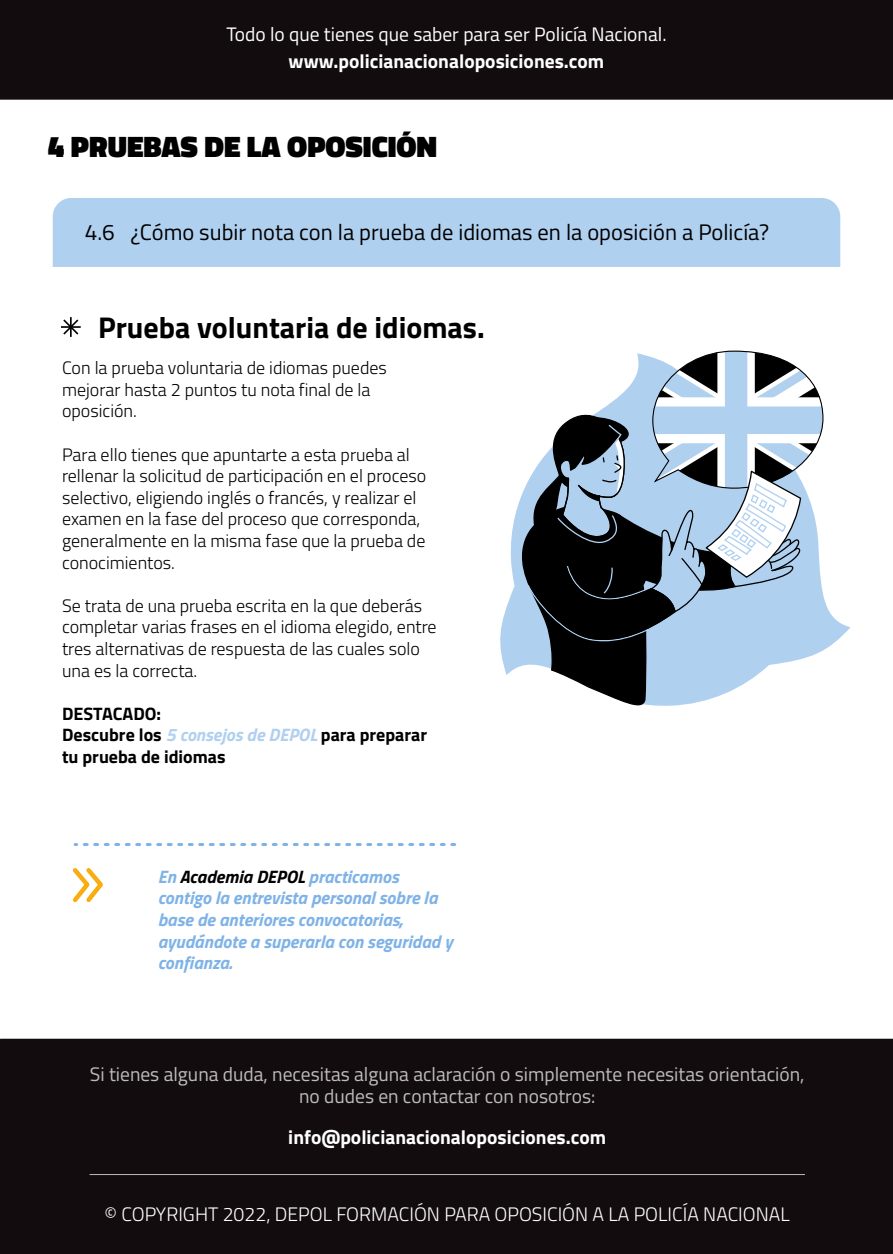
<style>
.page{position:relative;width:893px;height:1254px;background:#fff}
.page>*{position:absolute;margin:0;border:0;box-sizing:border-box;transform-origin:0 0}
.t1{font:700 30px "Titillium Web";color:#000}
.t2{font:900 30px "Titillium Web";color:#000}
.t3{font:22.5px "Titillium Web";color:#000}
.t4{font:19.5px/22.5px "Titillium Web";color:#bdbcbc;text-align:center}
.t5{font:700 19.5px "Titillium Web";color:#fff}
.t6{font:300 19.5px "Titillium Web";color:#fff}
.t7{font:19.5px "Titillium Web";color:#fff}
.t8{font:300 18px/21.6px "Titillium Web";color:#000}
.t9{font:italic 700 18px/21.6px "Titillium Web";color:#7fb3e7}
.t10{font:700 18px/21.6px "Titillium Web";color:#000}
.s1{font-style:italic;color:#b0d0f0}
.s2{color:#000}
</style>
<div class="page">
<div style="left:53px;top:198px;width:787px;height:69px;background:#b0d0f0"></div>
<svg style="left:75px;top:843px;width:380px;height:3px"></svg>
<svg style="left:72px;top:868px;width:31px;height:34px"></svg>
<svg style="left:63px;top:319px;width:16px;height:16px"></svg>
<hr style="left:70px;top:317px;width:2px;height:20px;background:#000">
<hr style="left:61px;top:326px;width:20px;height:2px;background:#000">
<div style="left:0;top:1039px;width:893px;height:215px;background:#130c0e"></div>
<hr style="left:90px;top:1174px;width:715px;height:1px;background:#bdbcbc">
<div style="left:0;top:0;width:893px;height:99px;background:#130c0e"></div>
<svg style="left:500px;top:500px;width:350px;height:175px"></svg>
<svg style="left:520px;top:350px;width:304px;height:356px"></svg>
<p class="t7" style="left:226px;top:20px;width:442px">Todo lo que tienes que saber para ser Policía Nacional.</p>
<p class="t5" style="left:289px;top:47px;width:317px">www.policianacionaloposiciones.com</p>
<h1 class="t2" style="left:48px;top:124px;width:391px">4 PRUEBAS DE LA OPOSICIÓN</h1>
<p class="t3" style="left:85px;top:216px;width:686px">4.6 ¿Cómo subir nota con la prueba de idiomas en la oposición a Policía?</p>
<h1 class="t1" style="left:98px;top:304px;width:388px">Prueba voluntaria de idiomas.</h1>
<p class="t8" style="left:62px;top:356px;width:326px">Con la prueba voluntaria de idiomas puedes mejorar hasta 2 puntos tu nota final de la oposición.</p>
<p class="t8" style="left:62px;top:443px;width:366px">Para ello tienes que apuntarte a esta prueba al rellenar la solicitud de participación en el proceso selectivo, eligiendo inglés o francés, y realizar el examen en la fase del proceso que corresponda, generalmente en la misma fase que la prueba de conocimientos.</p>
<p class="t8" style="left:62px;top:594px;width:376px">Se trata de una prueba escrita en la que deberás completar varias frases en el idioma elegido, entre tres alternativas de respuesta de las cuales solo una es la correcta.</p>
<p class="t10" style="left:62px;top:702px;width:366px">DESTACADO:<br>Descubre los <span class="s1">5 consejos de DEPOL</span> para preparar tu prueba de idiomas</p>
<p class="t9" style="left:158px;top:864px;width:297px">En <span class="s2">Academia DEPOL</span> practicamos contigo la entrevista personal sobre la base de anteriores convocatorias, ayudándote a superarla con seguridad y confianza.</p>
<p class="t4" style="left:90px;top:1062px;width:716px">Si tienes alguna duda, necesitas alguna aclaración o simplemente necesitas orientación, no dudes en contactar con nosotros:</p>
<p class="t5" style="left:288px;top:1122px;width:319px">info@policianacionaloposiciones.com</p>
<p class="t6" style="left:105px;top:1200px;width:687px">© COPYRIGHT 2022, DEPOL FORMACIÓN PARA OPOSICIÓN A LA POLICÍA NACIONAL</p>
</div>
